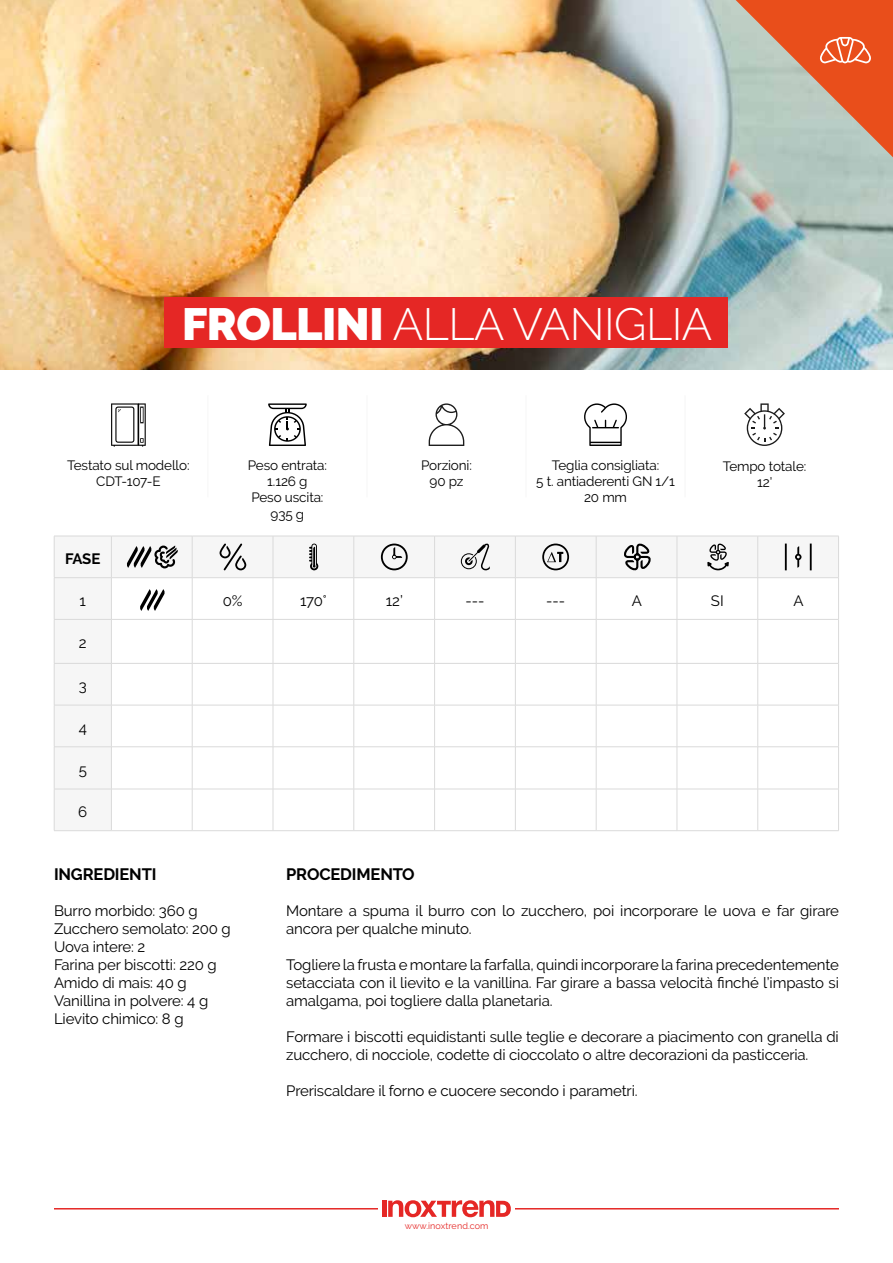
<style>
.page{position:relative;width:893px;height:1263px;background:#fff}
.page>*{position:absolute;margin:0;border:0;box-sizing:border-box;transform-origin:0 0}
.t1{font:300 45px "Raleway";letter-spacing:-.01em;color:#fff}
.t2{font:700 16.5px "Raleway";letter-spacing:-.01em;color:#000}
.t3{font:15px/18px "Raleway";letter-spacing:-.01em;color:#000}
.t4{font:700 15px "Raleway";color:#000}
.t5{font:13.5px/16.2px "Raleway";letter-spacing:-.01em;color:#000;text-align:center}
.t6{font:9px "Raleway";letter-spacing:.01em;color:#e52725}
.s1{font-weight:900}
</style>
<div class="page">
<hr style="left:54px;top:1208px;width:785px;height:1px;background:#e52725">
<div style="left:378px;top:1197px;width:136px;height:23px;background:#fff"></div>
<div style="left:382px;top:1201px;width:5px;height:16px;background:#e52725"></div>
<svg style="left:388px;top:1200px;width:123px;height:17px"></svg>
<img style="left:0;top:0;width:893px;height:370px">
<svg style="left:736px;top:0;width:157px;height:157px;background:#d08e70"></svg>
<svg style="left:744px;top:403px;width:41px;height:43px"></svg>
<svg style="left:429px;top:403px;width:35px;height:43px"></svg>
<svg style="left:268px;top:403px;width:39px;height:43px"></svg>
<svg style="left:584px;top:403px;width:43px;height:43px"></svg>
<hr style="left:838px;top:536px;width:1px;height:41px;background:#dadada">
<hr style="left:758px;top:577px;width:81px;height:1px;background:#dadada">
<hr style="left:838px;top:578px;width:1px;height:41px;background:#dadada">
<hr style="left:758px;top:619px;width:81px;height:1px;background:#dadada">
<hr style="left:838px;top:620px;width:1px;height:43px;background:#dadada">
<hr style="left:838px;top:663px;width:1px;height:42px;background:#dadada">
<hr style="left:838px;top:705px;width:1px;height:42px;background:#dadada">
<hr style="left:838px;top:747px;width:1px;height:42px;background:#dadada">
<hr style="left:838px;top:789px;width:1px;height:41px;background:#dadada">
<hr style="left:758px;top:830px;width:81px;height:1px;background:#dadada">
<div style="left:165px;top:297px;width:563px;height:50px;background:#e52725"></div>
<svg style="left:54px;top:536px;width:784px;height:295px"></svg>
<svg style="left:111px;top:403px;width:35px;height:43px"></svg>
<hr style="left:208px;top:395px;width:1px;height:102px;background:#f6f6f6">
<hr style="left:367px;top:395px;width:1px;height:102px;background:#f6f6f6">
<hr style="left:526px;top:395px;width:1px;height:102px;background:#f6f6f6">
<hr style="left:685px;top:395px;width:1px;height:102px;background:#f6f6f6">
<h1 class="t1" style="left:182px;top:297px;width:532px"><span class="s1">FROLLINI</span> ALLA VANIGLIA</h1>
<p class="t5" style="left:67px;top:457px;width:124px">Testato sul modello:<br>CDT-107-E</p>
<p class="t5" style="left:248px;top:457px;width:81px">Peso entrata:<br>1.126 g<br>Peso uscita:<br>935 g</p>
<p class="t5" style="left:536px;top:457px;width:140px">Teglia consigliata:<br>5 t. antiaderenti GN 1/1<br>20 mm</p>
<p class="t5" style="left:421px;top:457px;width:52px">Porzioni:<br>90 pz</p>
<p class="t5" style="left:723px;top:458px;width:85px">Tempo totale:<br>12’</p>
<p class="t4" style="left:65px;top:550px;width:37px">FASE</p>
<p class="t3" style="left:80px;top:591px;width:8px">1</p>
<p class="t3" style="left:223px;top:591px;width:21px">0%</p>
<p class="t3" style="left:300px;top:591px;width:28px">170°</p>
<p class="t3" style="left:386px;top:591px;width:19px">12’</p>
<p class="t3" style="left:465px;top:591px;width:20px">---</p>
<p class="t3" style="left:546px;top:591px;width:20px">---</p>
<p class="t3" style="left:632px;top:591px;width:12px">A</p>
<p class="t3" style="left:711px;top:591px;width:14px">SI</p>
<p class="t3" style="left:793px;top:591px;width:12px">A</p>
<p class="t3" style="left:79px;top:634px;width:9px">2</p>
<p class="t3" style="left:79px;top:677px;width:10px">3</p>
<p class="t3" style="left:79px;top:719px;width:10px">4</p>
<p class="t3" style="left:79px;top:761px;width:10px">5</p>
<p class="t3" style="left:78px;top:802px;width:11px">6</p>
<p class="t2" style="left:54px;top:864px;width:104px">INGREDIENTI</p>
<p class="t3" style="left:54px;top:901px;width:178px">Burro morbido: 360 g<br>Zucchero semolato: 200 g<br>Uova intere: 2<br>Farina per biscotti: 220 g<br>Amido di mais: 40 g<br>Vanillina in polvere: 4 g<br>Lievito chimico: 8 g</p>
<p class="t2" style="left:286px;top:864px;width:130px">PROCEDIMENTO</p>
<p class="t3" style="left:286px;top:901px;width:554px">Montare a spuma il burro con lo zucchero, poi incorporare le uova e far girare ancora per qualche minuto.</p>
<p class="t3" style="left:286px;top:955px;width:554px;text-align:justify">Togliere la frusta e montare la farfalla, quindi incorporare la farina precedentemente setacciata con il lievito e la vanillina. Far girare a bassa velocità finché l’impasto si amalgama, poi togliere dalla planetaria.</p>
<p class="t3" style="left:286px;top:1027px;width:554px">Formare i biscotti equidistanti sulle teglie e decorare a piacimento con granella di zucchero, di nocciole, codette di cioccolato o altre decorazioni da pasticceria.</p>
<p class="t3" style="left:286px;top:1081px;width:353px">Preriscaldare il forno e cuocere secondo i parametri.</p>
<p class="t6" style="left:405px;top:1220px;width:85px">www.inoxtrend.com</p>
</div>
